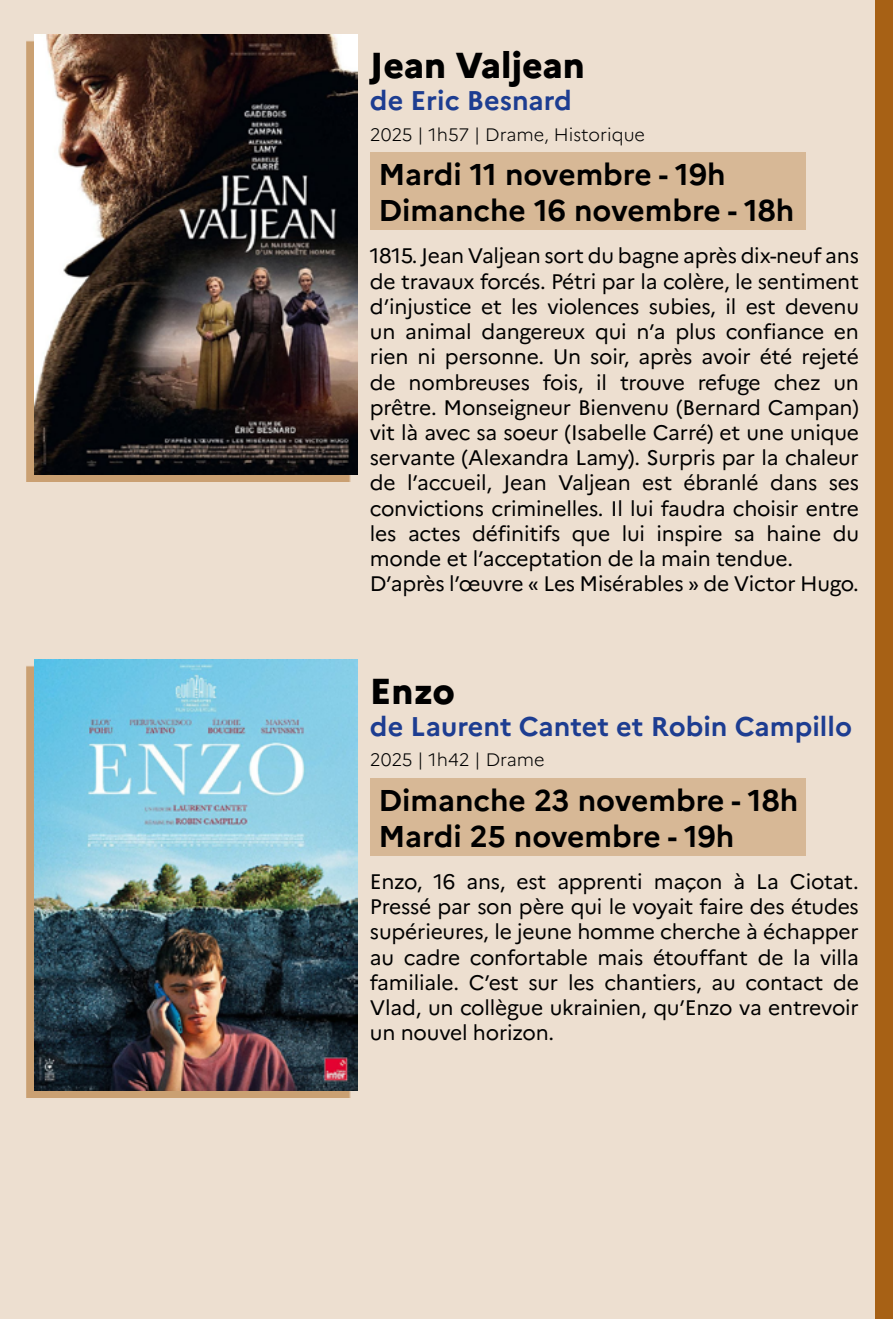
<style>
.page{position:relative;width:893px;height:1319px;background:#fff}
.page>*{position:absolute;margin:0;border:0;box-sizing:border-box;transform-origin:0 0}
.t1{font:800 36px "Marianne";color:#000}
.t2{font:700 30px/36px "Marianne";color:#000}
.t3{font:700 27px "Marianne";color:#1d3d91}
.t4{font:21px/25.2px "Marianne";letter-spacing:-.01em;color:#000}
.t5{font:300 18px "Marianne";color:#000}
</style>
<div class="page">
<div style="left:0;top:0;width:893px;height:1318px;background:#eddfd0"></div>
<div style="left:876px;top:0;width:17px;height:1318px;background:#a76115"></div>
<div style="left:370px;top:152px;width:435px;height:78px;background:#d7b896"></div>
<div style="left:27px;top:40px;width:324px;height:442px;background:#a76115;opacity:.5"></div>
<img style="left:34px;top:34px;width:323px;height:440px">
<div style="left:370px;top:777px;width:435px;height:78px;background:#d7b896"></div>
<div style="left:27px;top:665px;width:324px;height:432px;background:#a76115;opacity:.5"></div>
<img style="left:34px;top:659px;width:323px;height:431px">
<h1 class="t1" style="left:370px;top:37px;width:217px">Jean Valjean</h1>
<p class="t3" style="left:370px;top:80px;width:204px">de Eric Besnard</p>
<p class="t5" style="left:370px;top:120px;width:277px">2025 | 1h57 | Drame, Historique</p>
<h2 class="t2" style="left:378px;top:154px;width:417px">Mardi 11 novembre - 19h<br>Dimanche 16 novembre - 18h</h2>
<p class="t4" style="left:370px;top:241px;width:491px">1815. Jean Valjean sort du bagne après dix-neuf ans de travaux forcés. Pétri par la colère, le sentiment d’injustice et les violences subies, il est devenu un animal dangereux qui n’a plus confiance en rien ni personne. Un soir, après avoir été rejeté de nombreuses fois, il trouve refuge chez un prêtre. Monseigneur Bienvenu (Bernard Campan) vit là avec sa soeur (Isabelle Carré) et une unique servante (Alexandra Lamy). Surpris par la chaleur de l’accueil, Jean Valjean est ébranlé dans ses convictions criminelles. Il lui faudra choisir entre les actes définitifs que lui inspire sa haine du monde et l’acceptation de la main tendue.<br>D’après l’œuvre « Les Misérables » de Victor Hugo.</p>
<h1 class="t1" style="left:370px;top:662px;width:87px">Enzo</h1>
<p class="t3" style="left:370px;top:705px;width:484px">de Laurent Cantet et Robin Campillo</p>
<p class="t5" style="left:370px;top:745px;width:176px">2025 | 1h42 | Drame</p>
<h2 class="t2" style="left:378px;top:779px;width:421px">Dimanche 23 novembre - 18h<br>Mardi 25 novembre - 19h</h2>
<p class="t4" style="left:370px;top:867px;width:491px;text-align:justify">Enzo, 16 ans, est apprenti maçon à La Ciotat.<br>Pressé par son père qui le voyait faire des études supérieures, le jeune homme cherche à échapper au cadre confortable mais étouffant de la villa familiale. C’est sur les chantiers, au contact de Vlad, un collègue ukrainien, qu’Enzo va entrevoir un nouvel horizon.</p>
</div>
